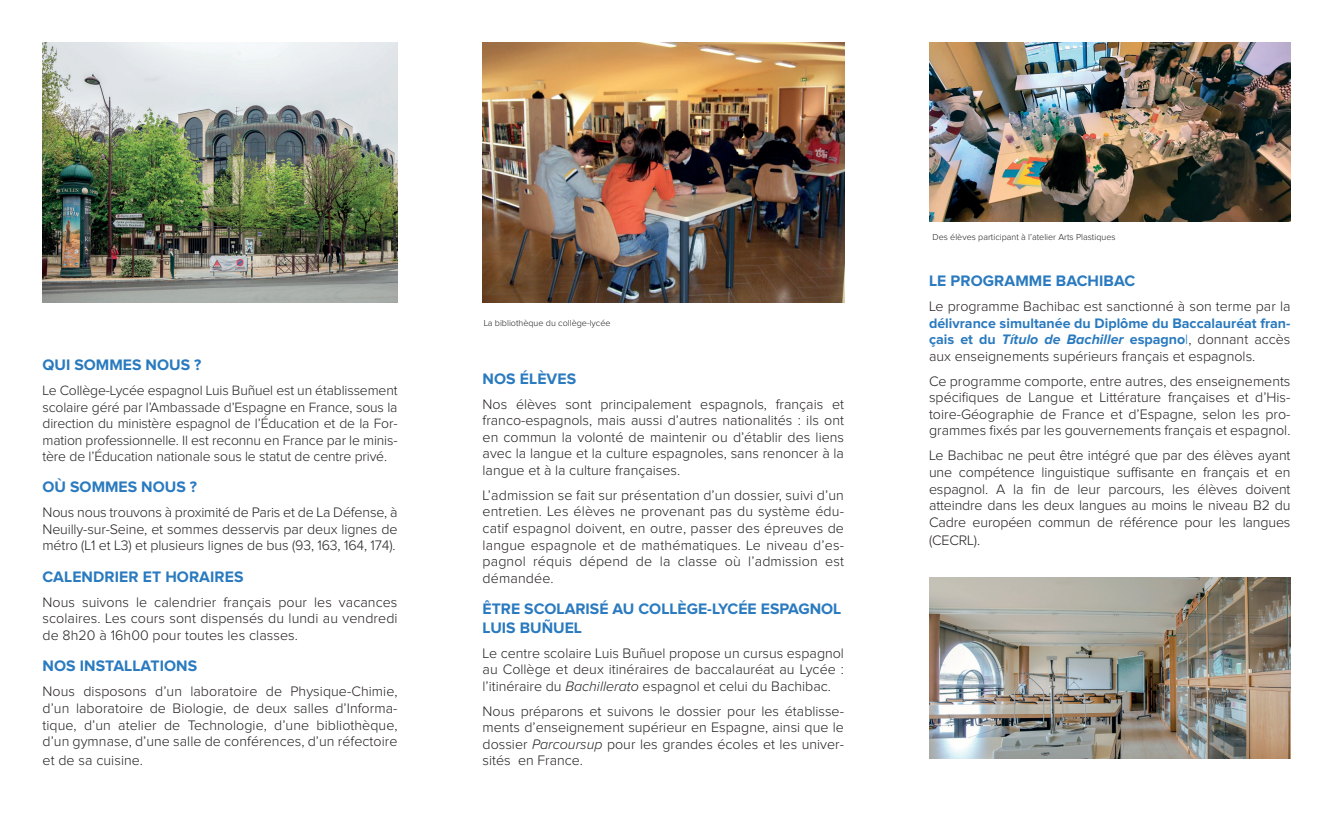
<style>
.page{position:relative;width:1333px;height:830px;background:#fff}
.page>*{position:absolute;margin:0;border:0;box-sizing:border-box;transform-origin:0 0}
.t1{font:700 15.75px/18.8px "Proxima Nova";color:#2a7abf}
.t2{font:300 14.25px/16.5px "Proxima Nova";color:#231f20;text-align:justify}
.t3{font:300 13.95px/16.5px "Proxima Nova";letter-spacing:-.01em;color:#231f20;text-align:justify}
.t4{font:300 9px "Proxima Nova";color:#231f20}
.s1{font-style:italic}
.s2{font-weight:700;color:#2a7abf}
.s3{font-weight:700;font-style:italic;color:#2a7abf}
.s4{color:#2a7abf}
</style>
<div class="page">
<img style="left:43px;top:43px;width:355px;height:259px">
<img style="left:483px;top:43px;width:361px;height:259px">
<img style="left:929px;top:43px;width:361px;height:178px">
<img style="left:929px;top:577px;width:361px;height:181px">
<p class="t1" style="left:43px;top:356px;width:160px">QUI SOMMES NOUS ?</p>
<p class="t3" style="left:43px;top:383px;width:357px">Le Collège-Lycée espagnol Luis Buñuel est un établissement scolaire géré par l’Ambassade d’Espagne en France, sous la direction du ministère espagnol de l’Éducation et de la For&shy;mation professionnelle. Il est reconnu en France par le minis&shy;tère de l’Éducation nationale sous le statut de centre privé.</p>
<p class="t1" style="left:43px;top:478px;width:156px">OÙ SOMMES NOUS ?</p>
<p class="t2" style="left:43px;top:504px;width:357px">Nous nous trouvons à proximité de Paris et de La Défense, à Neuilly-sur-Seine, et sommes desservis par deux lignes de métro (L1 et L3) et plusieurs lignes de bus (93, 163, 164, 174).</p>
<p class="t1" style="left:43px;top:567px;width:202px">CALENDRIER ET HORAIRES</p>
<p class="t2" style="left:43px;top:594px;width:357px">Nous suivons le calendrier français pour les vacances scolaires. Les cours sont dispensés du lundi au vendredi de 8h20 à 16h00 pour toutes les classes.</p>
<p class="t1" style="left:43px;top:657px;width:156px">NOS INSTALLATIONS</p>
<p class="t2" style="left:43px;top:683px;width:357px">Nous disposons d’un laboratoire de Physique-Chimie, d’un laboratoire de Biologie, de deux salles d’Informa&shy;tique, d’un atelier de Technologie, d’une bibliothèque, d’un gymnase, d’une salle de conférences, d’un réfectoire</p>
<p class="t2" style="left:43px;top:752px;width:102px">et de sa cuisine.</p>
<p class="t4" style="left:484px;top:319px;width:128px">La bibliothèque du collège-lycée</p>
<p class="t1" style="left:483px;top:369px;width:95px">NOS ÉLÈVES</p>
<p class="t2" style="left:483px;top:396px;width:363px">Nos élèves sont principalement espagnols, français et franco-espagnols, mais aussi d’autres nationalités : ils ont en commun la volonté de maintenir ou d’établir des liens avec la langue et la culture espagnoles, sans renoncer à la langue et à la culture françaises.</p>
<p class="t2" style="left:483px;top:487px;width:363px">L’admission se fait sur présentation d’un dossier, suivi d’un entretien. Les élèves ne provenant pas du système édu&shy;catif espagnol doivent, en outre, passer des épreuves de langue espagnole et de mathématiques. Le niveau d’es&shy;pagnol réquis dépend de la classe où l’admission est démandée.</p>
<p class="t1" style="left:483px;top:599px;width:360px">ÊTRE SCOLARISÉ AU COLLÈGE-LYCÉE ESPAGNOL<br>LUIS BUÑUEL</p>
<p class="t2" style="left:483px;top:645px;width:363px">Le centre scolaire Luis Buñuel propose un cursus espagnol au Collège et deux itinéraires de baccalauréat au Lycée : l’itinéraire du <span class="s1">Bachillerato</span> espagnol et celui du Bachibac.</p>
<p class="t2" style="left:483px;top:703px;width:363px">Nous préparons et suivons le dossier pour les établisse&shy;ments d’enseignement supérieur en Espagne, ainsi que le dossier <span class="s1">Parcoursup</span> pour les grandes écoles et les univer&shy;sités en France.</p>
<p class="t4" style="left:932px;top:232px;width:185px">Des élèves participant à l’atelier Arts Plastiques</p>
<p class="t1" style="left:929px;top:272px;width:208px">LE PROGRAMME BACHIBAC</p>
<p class="t2" style="left:929px;top:299px;width:363px">Le programme Bachibac est sanctionné à son terme par la <span class="s2">délivrance simultanée du Diplôme du Baccalauréat fran&shy;çais et du</span> <span class="s3">Título de Bachiller</span> <span class="s2">espagno</span><span class="s4">l</span>, donnant accès aux enseignements supérieurs français et espagnols.</p>
<p class="t2" style="left:929px;top:373px;width:363px">Ce programme comporte, entre autres, des enseignements spécifiques de Langue et Littérature françaises et d’His&shy;toire-Géographie de France et d’Espagne, selon les pro&shy;grammes fixés par les gouvernements français et espagnol.</p>
<p class="t2" style="left:929px;top:448px;width:363px">Le Bachibac ne peut être intégré que par des élèves ayant une compétence linguistique suffisante en français et en espagnol. A la fin de leur parcours, les élèves doivent atteindre dans les deux langues au moins le niveau B2 du Cadre européen commun de référence pour les langues</p>
<p class="t2" style="left:929px;top:532px;width:53px">(CECRL).</p>
</div>
